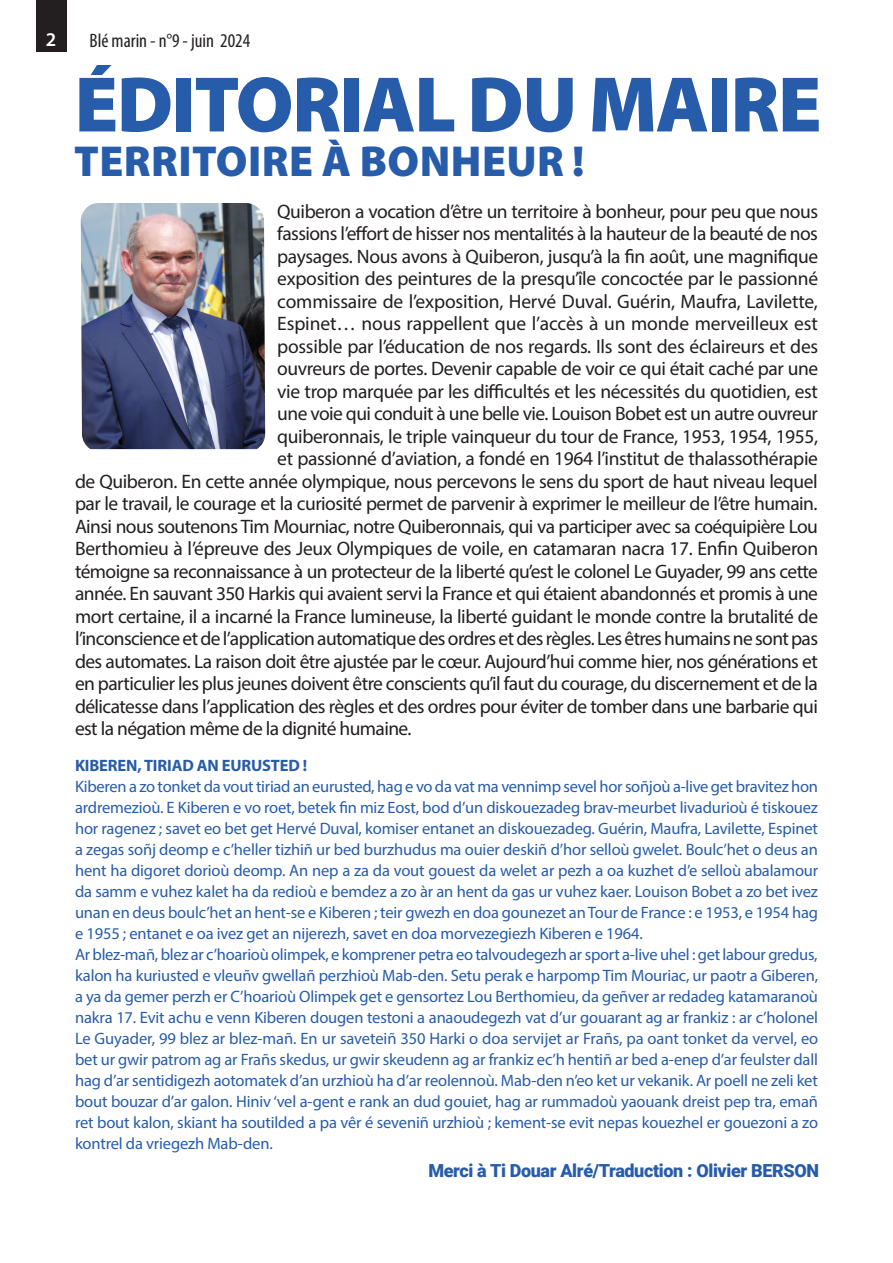
<style>
.page{position:relative;width:893px;height:1263px;background:#fff}
.page>*{position:absolute;margin:0;border:0;box-sizing:border-box;transform-origin:0 0}
.t1{font:900 79.5px "Myriad Pro";letter-spacing:-.02em;color:#275caa}
.t2{font:900 43.5px "Myriad Pro";letter-spacing:.01em;color:#275caa}
.t3{font:19.5px "Myriad Pro";letter-spacing:-.025em;color:#231f20}
.t4{font:19.5px "Myriad Pro";letter-spacing:-.005em;color:#231f20}
.t5{font:condensed 19.5px "Myriad Pro";color:#231f20}
.t6{font:900 18px "Roboto";letter-spacing:-.02em;color:#275caa}
.t7{font:16.5px/21px "Myriad Pro";letter-spacing:-.01em;color:#275caa;text-align:justify}
.t8{font:700 16.5px "Myriad Pro";letter-spacing:-.01em;color:#275caa}
.s1{font-weight:600;font-stretch:normal;color:#fff}
</style>
<div class="page">
<div style="left:36px;top:0;width:30px;height:52px;background:#231f20"></div>
<img style="left:81px;top:203px;width:184px;height:246px">
<p class="t5" style="left:46px;top:28px;width:180px"><span class="s1">2</span> Blé Marin - n°3 - juin 2022</p>
<p class="t5" style="left:90px;top:29px;width:162px">Blé marin - n°9 - juin 2024</p>
<p class="t1" style="left:74px;top:52px;width:749px">ÉDITORIAL DU MAIRE</p>
<p class="t2" style="left:74px;top:133px;width:512px">TERRITOIRE À BONHEUR !</p>
<p class="t3" style="left:277px;top:199px;width:542px">Quiberon a vocation d’être un territoire à bonheur, pour peu que nous</p>
<p class="t3" style="left:277px;top:222px;width:542px">fassions l’effort de hisser nos mentalités à la hauteur de la beauté de nos</p>
<p class="t3" style="left:277px;top:244px;width:542px">paysages. Nous avons à Quiberon, jusqu’à la fin août, une magnifique</p>
<p class="t3" style="left:277px;top:267px;width:542px">exposition des peintures de la presqu’île concoctée par le passionné</p>
<p class="t3" style="left:277px;top:289px;width:542px">commissaire de l’exposition, Hervé Duval. Guérin, Maufra, Lavilette,</p>
<p class="t4" style="left:277px;top:312px;width:542px">Espinet… nous rappellent que l’accès à un monde merveilleux est</p>
<p class="t3" style="left:277px;top:334px;width:542px">possible par l’éducation de nos regards. Ils sont des éclaireurs et des</p>
<p class="t3" style="left:277px;top:357px;width:542px">ouvreurs de portes. Devenir capable de voir ce qui était caché par une</p>
<p class="t3" style="left:277px;top:379px;width:542px">vie trop marquée par les difficultés et les nécessités du quotidien, est</p>
<p class="t3" style="left:277px;top:402px;width:542px">une voie qui conduit à une belle vie. Louison Bobet est un autre ouvreur</p>
<p class="t3" style="left:277px;top:424px;width:542px">quiberonnais, le triple vainqueur du tour de France, 1953, 1954, 1955,</p>
<p class="t3" style="left:277px;top:447px;width:542px">et passionné d’aviation, a fondé en 1964 l’institut de thalassothérapie</p>
<p class="t3" style="left:75px;top:469px;width:744px">de Quiberon. En cette année olympique, nous percevons le sens du sport de haut niveau lequel</p>
<p class="t3" style="left:75px;top:492px;width:744px">par le travail, le courage et la curiosité permet de parvenir à exprimer le meilleur de l’être humain.</p>
<p class="t3" style="left:75px;top:514px;width:744px">Ainsi nous soutenons Tim Mourniac, notre Quiberonnais, qui va participer avec sa coéquipière Lou</p>
<p class="t3" style="left:75px;top:537px;width:745px">Berthomieu à l’épreuve des Jeux Olympiques de voile, en catamaran nacra 17. Enfin Quiberon</p>
<p class="t3" style="left:75px;top:559px;width:745px">témoigne sa reconnaissance à un protecteur de la liberté qu’est le colonel Le Guyader, 99 ans cette</p>
<p class="t3" style="left:75px;top:582px;width:745px">année. En sauvant 350 Harkis qui avaient servi la France et qui étaient abandonnés et promis à une</p>
<p class="t3" style="left:75px;top:604px;width:745px">mort certaine, il a incarné la France lumineuse, la liberté guidant le monde contre la brutalité de</p>
<p class="t3" style="left:75px;top:627px;width:745px">l’inconscience et de l’application automatique des ordres et des règles. Les êtres humains ne sont pas</p>
<p class="t3" style="left:75px;top:649px;width:744px">des automates. La raison doit être ajustée par le cœur. Aujourd’hui comme hier, nos générations et</p>
<p class="t3" style="left:75px;top:672px;width:744px">en particulier les plus jeunes doivent être conscients qu’il faut du courage, du discernement et de la</p>
<p class="t3" style="left:75px;top:694px;width:744px">délicatesse dans l’application des règles et des ordres pour éviter de tomber dans une barbarie qui</p>
<p class="t3" style="left:75px;top:717px;width:338px">est la négation même de la dignité humaine.</p>
<p class="t8" style="left:75px;top:755px;width:234px">KIBEREN, TIRIAD AN EURUSTED !</p>
<p class="t7" style="left:75px;top:776px;width:745px">Kiberen a zo tonket da vout tiriad an eurusted, hag e vo da vat ma vennimp sevel hor soñjoù a-live get bravitez hon ardremezioù. E Kiberen e vo roet, betek fin miz Eost, bod d’un diskouezadeg brav-meurbet livadurioù é tiskouez hor ragenez ; savet eo bet get Hervé Duval, komiser entanet an diskouezadeg. Guérin, Maufra, Lavilette, Espinet a zegas soñj deomp e c’heller tizhiñ ur bed burzhudus ma ouier deskiñ d’hor selloù gwelet. Boulc’het o deus an hent ha digoret dorioù deomp. An nep a za da vout gouest da welet ar pezh a oa kuzhet d’e selloù abalamour da samm e vuhez kalet ha da redioù e bemdez a zo àr an hent da gas ur vuhez kaer. Louison Bobet a zo bet ivez unan en deus boulc’het an hent-se e Kiberen ; teir gwezh en doa gounezet an Tour de France : e 1953, e 1954 hag e 1955 ; entanet e oa ivez get an nijerezh, savet en doa morvezegiezh Kiberen e 1964.</p>
<p class="t7" style="left:75px;top:944px;width:745px">Ar blez-mañ, blez ar c’hoarioù olimpek, e komprener petra eo talvoudegezh ar sport a-live uhel : get labour gredus, kalon ha kuriusted e vleuñv gwellañ perzhioù Mab-den. Setu perak e harpomp Tim Mouriac, ur paotr a Giberen, a ya da gemer perzh er C’hoarioù Olimpek get e gensortez Lou Berthomieu, da geñver ar redadeg katamaranoù nakra 17. Evit achu e venn Kiberen dougen testoni a anaoudegezh vat d’ur gouarant ag ar frankiz : ar c’holonel Le Guyader, 99 blez ar blez-mañ. En ur saveteiñ 350 Harki o doa servijet ar Frañs, pa oant tonket da vervel, eo bet ur gwir patrom ag ar Frañs skedus, ur gwir skeudenn ag ar frankiz ec’h hentiñ ar bed a-enep d’ar feulster dall hag d’ar sentidigezh aotomatek d’an urzhioù ha d’ar reolennoù. Mab-den n’eo ket ur vekanik. Ar poell ne zeli ket bout bouzar d’ar galon. Hiniv ‘vel a-gent e rank an dud gouiet, hag ar rummadoù yaouank dreist pep tra, emañ ret bout kalon, skiant ha soutilded a pa vêr é seveniñ urzhioù ; kement-se evit nepas kouezhel er gouezoni a zo kontrel da vriegezh Mab-den.</p>
<p class="t6" style="left:428px;top:1158px;width:392px">Merci à Ti Douar Alré/Traduction : Olivier BERSON</p>
</div>
